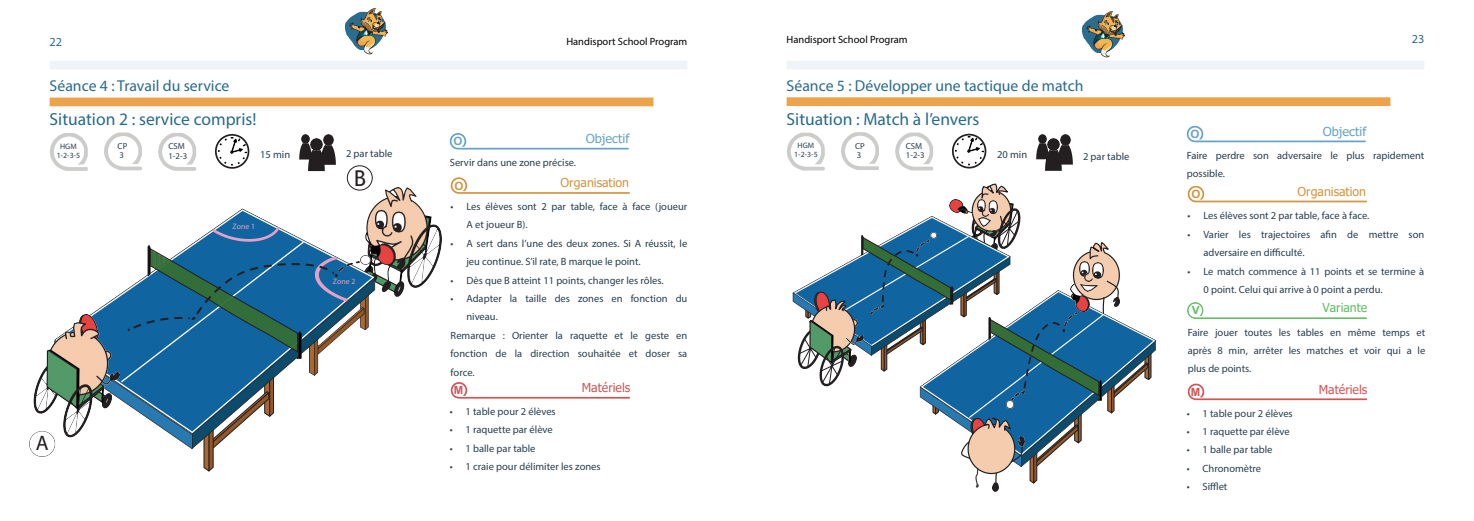
<style>
.page{position:relative;width:1474px;height:521px;background:#fff}
.page>*{position:absolute;margin:0;border:0;box-sizing:border-box;transform-origin:0 0}
.t1{font:21.88px "Trebuchet MS";color:#231f20;scale:.96 1}
.t2{font:21px "Myriad Pro";color:#231f20}
.t3{font:17.5px "Myriad Pro";color:#296a8e}
.t4{font:15.75px "Myriad Pro";color:#296a8e}
.t5{font:12.34px "Tahoma";color:#d19542}
.t6{font:12.34px "Tahoma";color:#d15557}
.t7{font:12.34px "Tahoma";color:#66a3c6;scale:1.04 1}
.t8{font:12.34px "Tahoma";color:#62bd66}
.t9{font:12.25px "Myriad Pro";color:#296a8e}
.t10{font:700 11.38px "Arial";color:#66a3c6}
.t11{font:700 11.38px "Arial";color:#d19542}
.t12{font:700 11.38px "Arial";color:#d15557}
.t13{font:700 11.38px "Arial";color:#62bd66;scale:1.04 1}
.t14{font:10.5px/18.4px "Myriad Pro";color:#293e4d}
.t15{font:10.5px "Myriad Pro";color:#000}
.t16{font:8.75px/9.1px "Myriad Pro";color:#293e4d}
.t17{font:7.88px/8.9px "Myriad Pro";color:#293e4d;text-align:center}
.t18{font:7.88px "Myriad Pro";color:#e3a0c7}
</style>
<div class="page">
<div style="left:786px;top:61px;width:638px;height:8px;background:#f0f4f8"></div>
<img style="left:346px;top:8px;width:42px;height:47px">
<div style="left:50px;top:61px;width:637px;height:8px;background:#f0f4f8"></div>
<svg style="left:450px;top:133px;width:178px;height:17px"></svg>
<svg style="left:450px;top:177px;width:180px;height:17px"></svg>
<svg style="left:451px;top:382px;width:179px;height:17px"></svg>
<div style="left:50px;top:98px;width:603px;height:8px;background:#eda34c"></div>
<svg style="left:299px;top:135px;width:37px;height:27px"></svg>
<svg style="left:215px;top:134px;width:35px;height:28px"></svg>
<svg style="left:1186px;top:126px;width:179px;height:16px"></svg>
<svg style="left:1187px;top:186px;width:179px;height:16px"></svg>
<svg style="left:1187px;top:384px;width:179px;height:16px"></svg>
<div style="left:786px;top:97px;width:604px;height:9px;background:#eda34c"></div>
<svg style="left:1036px;top:135px;width:36px;height:36px"></svg>
<svg style="left:952px;top:133px;width:35px;height:36px"></svg>
<img style="left:1187px;top:302px;width:179px;height:16px">
<svg style="left:792px;top:183px;width:364px;height:309px"></svg>
<svg style="left:29px;top:162px;width:413px;height:309px"></svg>
<svg style="left:50px;top:133px;width:38px;height:38px"></svg>
<svg style="left:158px;top:133px;width:38px;height:38px"></svg>
<svg style="left:104px;top:132px;width:38px;height:38px"></svg>
<svg style="left:786px;top:133px;width:38px;height:38px"></svg>
<svg style="left:895px;top:133px;width:38px;height:37px"></svg>
<svg style="left:841px;top:132px;width:38px;height:38px"></svg>
<img style="left:1082px;top:11px;width:43px;height:47px">
<p class="t9" style="left:50px;top:35px;width:14px">22</p>
<p class="t15" style="left:566px;top:35px;width:122px">Handisport School Program</p>
<h3 class="t4" style="left:50px;top:76px;width:181px">Séance 4 : Travail du service</h3>
<h3 class="t3" style="left:50px;top:108px;width:208px">Situation 2 : service compris!</h3>
<p class="t17" style="left:57px;top:141px;width:25px">HGM<br>1-2-3-5</p>
<p class="t16" style="left:118px;top:141px;width:11px">CP<br>3</p>
<p class="t16" style="left:168px;top:142px;width:20px">CSM<br>1-2-3</p>
<p class="t14" style="left:260px;top:145px;width:32px">15 min</p>
<p class="t14" style="left:346px;top:145px;width:48px">2 par table</p>
<p class="t18" style="left:232px;top:221px;width:24px">Zone 1</p>
<h1 class="t1" style="left:354px;top:164px;width:14px">B</h1>
<p class="t18" style="left:333px;top:277px;width:24px">Zone 2</p>
<h2 class="t2" style="left:36px;top:430px;width:14px">A</h2>
<p class="t10" style="left:453px;top:133px;width:11px">O</p>
<p class="t7" style="left:585px;top:130px;width:44px">Objectif</p>
<p class="t14" style="left:450px;top:153px;width:128px">Servir dans une zone précise.</p>
<p class="t11" style="left:454px;top:178px;width:11px">O</p>
<p class="t5" style="left:560px;top:175px;width:70px">Organisation</p>
<p class="t14" style="left:466px;top:197px;width:222px;text-indent:-16px">• Les élèves sont 2 par table, face à face (joueur<br>A et joueur B).</p>
<p class="t14" style="left:466px;top:234px;width:222px;text-indent:-16px">• A sert dans l’une des deux zones. Si A réussit, le jeu continue. S’il rate, B marque le point.</p>
<p class="t14" style="left:450px;top:271px;width:214px">• Dès que B atteint 11 points, changer les rôles.</p>
<p class="t14" style="left:450px;top:289px;width:238px">• Adapter la taille des zones en fonction du</p>
<p class="t14" style="left:466px;top:307px;width:33px">niveau.</p>
<p class="t14" style="left:450px;top:326px;width:238px">Remarque : Orienter la raquette et le geste en</p>
<p class="t14" style="left:450px;top:344px;width:238px">fonction de la direction souhaitée et doser sa</p>
<p class="t14" style="left:450px;top:363px;width:25px">force.</p>
<p class="t12" style="left:454px;top:382px;width:11px">M</p>
<p class="t6" style="left:582px;top:379px;width:50px">Matériels</p>
<p class="t14" style="left:450px;top:402px;width:107px">• 1 table pour 2 élèves</p>
<p class="t14" style="left:450px;top:420px;width:105px">• 1 raquette par élève</p>
<p class="t14" style="left:450px;top:439px;width:87px">• 1 balle par table</p>
<p class="t14" style="left:450px;top:457px;width:152px">• 1 craie pour délimiter les zones</p>
<p class="t15" style="left:786px;top:33px;width:122px">Handisport School Program</p>
<p class="t9" style="left:1411px;top:31px;width:14px">23</p>
<h3 class="t4" style="left:786px;top:76px;width:298px">Séance 5 : Développer une tactique de match</h3>
<h3 class="t3" style="left:786px;top:108px;width:194px">Situation : Match à l’envers</h3>
<p class="t14" style="left:997px;top:145px;width:32px">20 min</p>
<p class="t14" style="left:1083px;top:147px;width:48px">2 par table</p>
<p class="t17" style="left:794px;top:141px;width:25px">HGM<br>1-2-3-5</p>
<p class="t16" style="left:855px;top:141px;width:11px">CP<br>3</p>
<p class="t16" style="left:905px;top:142px;width:20px">CSM<br>1-2-3</p>
<p class="t10" style="left:1190px;top:126px;width:11px">O</p>
<p class="t7" style="left:1322px;top:123px;width:44px">Objectif</p>
<p class="t14" style="left:1186px;top:146px;width:239px">Faire perdre son adversaire le plus rapidement possible.</p>
<p class="t11" style="left:1191px;top:186px;width:11px">O</p>
<p class="t5" style="left:1297px;top:183px;width:70px">Organisation</p>
<p class="t14" style="left:1187px;top:207px;width:183px">• Les élèves sont 2 par table, face à face.</p>
<p class="t14" style="left:1203px;top:225px;width:222px;text-indent:-16px">• Varier les trajectoires afin de mettre son adversaire en difficulté.</p>
<p class="t14" style="left:1203px;top:262px;width:222px;text-indent:-16px">• Le match commence à 11 points et se termine à<br>0 point. Celui qui arrive à 0 point a perdu.</p>
<p class="t13" style="left:1191px;top:302px;width:9px">V</p>
<p class="t8" style="left:1322px;top:299px;width:46px">Variante</p>
<p class="t14" style="left:1187px;top:323px;width:239px;text-align:justify">Faire jouer toutes les tables en même temps et après 8 min, arrêter les matches et voir qui a le plus de points.</p>
<p class="t12" style="left:1190px;top:384px;width:11px">M</p>
<p class="t6" style="left:1318px;top:381px;width:50px">Matériels</p>
<p class="t14" style="left:1186px;top:404px;width:107px">• 1 table pour 2 élèves</p>
<p class="t14" style="left:1186px;top:422px;width:105px">• 1 raquette par élève</p>
<p class="t14" style="left:1186px;top:440px;width:87px">• 1 balle par table</p>
<p class="t14" style="left:1186px;top:459px;width:76px">• Chronomètre</p>
<p class="t14" style="left:1186px;top:477px;width:42px">• Sifflet</p>
</div>
